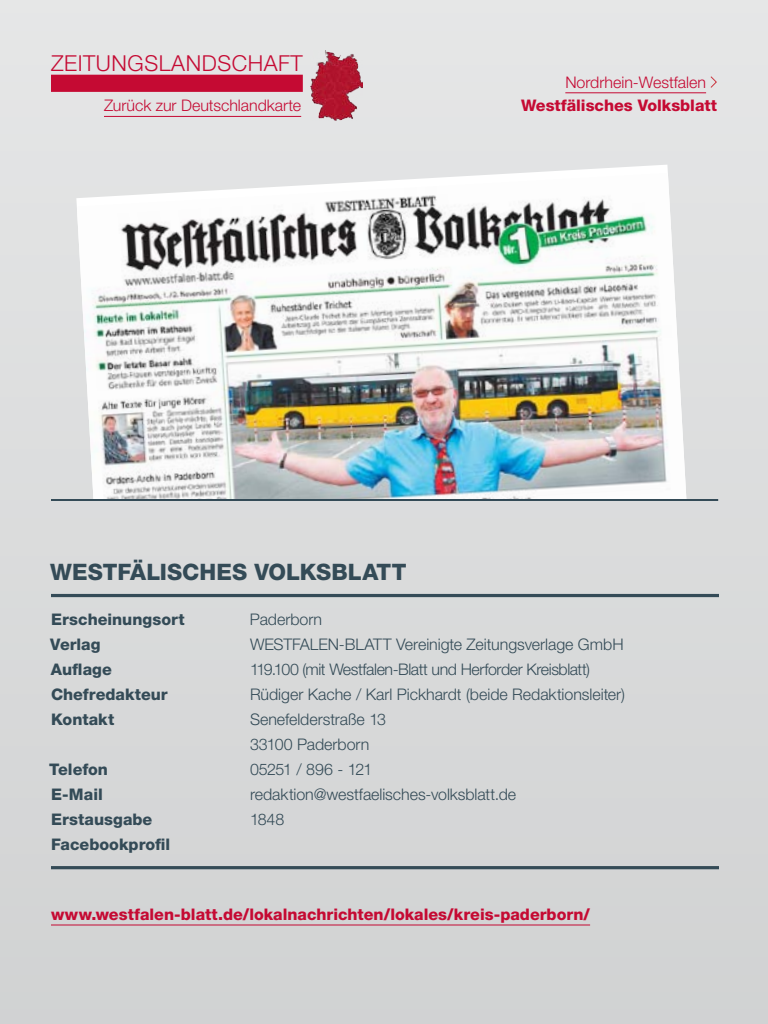
<style>
.page{position:relative;width:768px;height:1024px;background:#fff}
.page>*{position:absolute;margin:0;border:0;box-sizing:border-box;transform-origin:0 0}
.t1{font:800 22.7px "Helvetica Neue LT Std";color:#344b57}
.t2{font:300 22px "Helvetica Neue LT Std";letter-spacing:.025em;color:#c50a33}
.t3{font:300 16px/25px "Helvetica Neue LT Std";letter-spacing:-.005em;color:#344b57}
.t4{font:800 16px "Helvetica Neue LT Std";color:#c50a33}
.t5{font:800 16px "Helvetica Neue LT Std";letter-spacing:.005em;color:#344b57}
.t6{font:300 16px "Helvetica Neue LT Std";letter-spacing:-.03em;color:#344b57}
.t7{font:300 16px "Helvetica Neue LT Std";color:#c50a33}
.t8{font:300 16px "Helvetica Neue LT Std";letter-spacing:-.035em;color:#344b57}
</style>
<div class="page">
<div style="left:0;top:0;width:768px;height:1024px;background:linear-gradient(to right,#d9dadb,#dadbdc)"></div>
<div style="left:51px;top:75px;width:252px;height:17px;background:#c50a33"></div>
<hr style="left:104px;top:116px;width:197px;height:1px;background:#c50a33">
<img style="left:310px;top:50px;width:53px;height:71px">
<hr style="left:565px;top:92px;width:141px;height:1px;background:#c50a33">
<svg style="left:710px;top:75px;width:8px;height:14px"></svg>
<svg style="left:76px;top:165px;width:610px;height:334px;background:#e5e6e6"></svg>
<img style="left:77px;top:173px;width:609px;height:326px">
<hr style="left:51px;top:924px;width:539px;height:2px;background:#c50a33">
<hr style="left:51px;top:594px;width:668px;height:3px;background:#344b57">
<hr style="left:51px;top:866px;width:668px;height:3px;background:#344b57">
<hr style="left:51px;top:499px;width:667px;height:2px;background:#344b57">
<h2 class="t2" style="left:51px;top:49px;width:253px">Zeitungslandschaft</h2>
<p class="t7" style="left:104px;top:96px;width:199px">Zurück zur Deutschlandkarte</p>
<p class="t4" style="left:521px;top:96px;width:197px">Westfälisches Volksblatt</p>
<p class="t7" style="left:565px;top:72px;width:142px">Nordrhein-Westfalen</p>
<h1 class="t1" style="left:50px;top:559px;width:358px">Westfälisches Volksblatt</h1>
<p class="t5" style="left:51px;top:610px;width:135px">Erscheinungsort</p>
<p class="t3" style="left:250px;top:606px;width:74px">Paderborn</p>
<p class="t5" style="left:50px;top:635px;width:52px">Verlag</p>
<p class="t3" style="left:250px;top:631px;width:25px">WESTFALEN</p>
<p class="t3" style="left:339px;top:631px;width:27px">-BLATT</p>
<p class="t3" style="left:396px;top:631px;width:227px">Vereinigte Zeitungsverlage GmbH</p>
<p class="t5" style="left:51px;top:660px;width:62px">Auflage</p>
<p class="t6" style="left:250px;top:660px;width:341px">119.100 (mit Westfalen-Blatt und Herforder Kreisblatt)</p>
<p class="t5" style="left:51px;top:685px;width:118px">Chefredakteur</p>
<p class="t3" style="left:250px;top:681px;width:376px">Rüdiger Kache / Karl Pickhardt (beide Redaktionsleiter)</p>
<p class="t5" style="left:51px;top:710px;width:65px">Kontakt</p>
<p class="t3" style="left:250px;top:706px;width:137px">Senefelderstraße 13<br>33100 Paderborn</p>
<p class="t5" style="left:49px;top:760px;width:60px">Telefon</p>
<p class="t8" style="left:250px;top:759px;width:124px">05251 / 896 - 121</p>
<p class="t5" style="left:51px;top:785px;width:53px">E-Mail</p>
<p class="t3" style="left:250px;top:781px;width:268px">redaktion@westfaelisches-volksblatt.de</p>
<p class="t5" style="left:51px;top:810px;width:103px">Erstausgabe</p>
<p class="t3" style="left:250px;top:806px;width:36px">1848</p>
<p class="t5" style="left:51px;top:835px;width:121px">Facebookprofil</p>
<p class="t4" style="left:51px;top:905px;width:541px">www.westfalen-blatt.de/lokalnachrichten/lokales/kreis-paderborn/</p>
</div>
